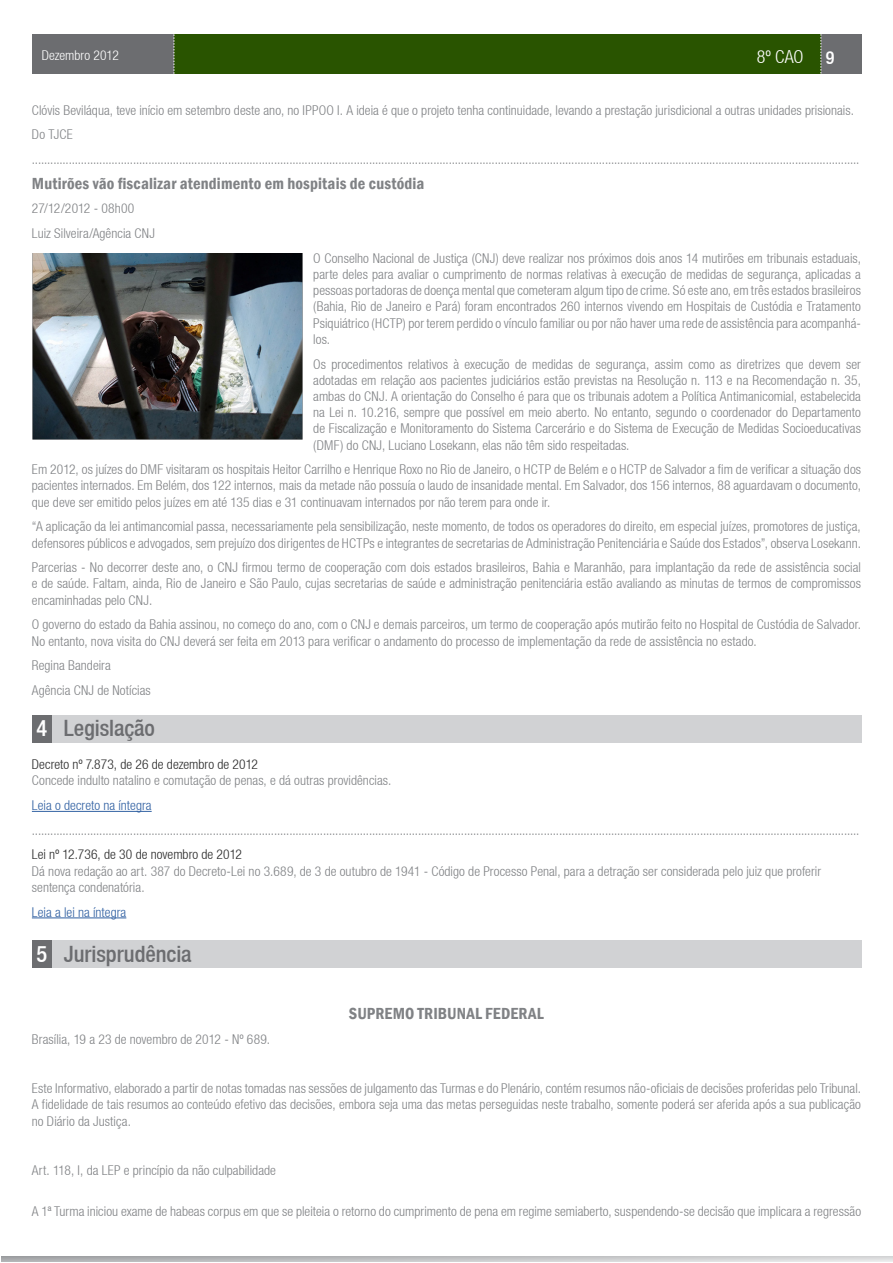
<style>
.page{position:relative;width:893px;height:1263px;background:#fff}
.page>*{position:absolute;margin:0;border:0;box-sizing:border-box;transform-origin:0 0}
.caixa_texto_corrido{font:500 condensed 22.5px "Helvetica Neue LT";letter-spacing:-.005em;color:#6c6d70}
.caixa_texto_corrido-2{font:500 condensed 22.5px "Helvetica Neue LT";color:#fff}
.t1{font:300 condensed 18px "Helvetica Neue LT";color:#fff}
.caixa_texto_corrido-3{font:600 condensed 16.5px "Franklin Gothic";letter-spacing:.01em;color:#808285}
.caixa_texto_corrido-4{font:300 condensed 13.5px/16.2px "Helvetica Neue LT";letter-spacing:.005em;color:#808285;text-align:justify}
.caixa_texto_corrido-5{font:300 condensed 13.5px "Helvetica Neue LT";letter-spacing:.005em;color:#3060a2}
.t2{font:300 condensed 13.5px "Helvetica Neue LT";color:#fff}
.s1{font-weight:500}
.s2{color:#2a2a2a}
</style>
<div class="page">
<div style="left:32px;top:34px;width:829px;height:40px;background:#295400"></div>
<div style="left:821px;top:34px;width:40px;height:39px;background:#6c6d70"></div>
<svg style="left:820px;top:34px;width:1px;height:39px"></svg>
<div style="left:32px;top:34px;width:141px;height:39px;background:#6c6d70"></div>
<svg style="left:174px;top:34px;width:1px;height:40px"></svg>
<svg style="left:1px;top:1256px;width:891px;height:6px;background:#c3c4c6"></svg>
<hr style="left:32px;top:811px;width:120px;height:1px;background:#3060a2">
<hr style="left:32px;top:917px;width:94px;height:1px;background:#3060a2">
<img style="left:33px;top:254px;width:269px;height:185px">
<div style="left:51px;top:940px;width:810px;height:28px;background:#d1d2d4"></div>
<div style="left:32px;top:940px;width:20px;height:28px;background:#6c6d70"></div>
<div style="left:51px;top:715px;width:810px;height:27px;background:#d1d2d4"></div>
<div style="left:32px;top:715px;width:20px;height:27px;background:#6c6d70"></div>
<p class="t2" style="left:42px;top:48px;width:79px">Dezembro 2012</p>
<h2 class="t1" style="left:757px;top:47px;width:79px">8º CAO <span class="s1">9</span></h2>
<p class="caixa_texto_corrido-4" style="left:32px;top:102px;width:824px">Clóvis Beviláqua, teve início em setembro deste ano, no IPPOO I. A ideia é que o projeto tenha continuidade, levando a prestação jurisdicional a outras unidades prisionais.</p>
<p class="caixa_texto_corrido-4" style="left:32px;top:126px;width:42px">Do TJCE</p>
<p class="caixa_texto_corrido-4" style="left:32px;top:151px;width:829px">..............................................................................................................................................................................................................................................................................</p>
<p class="caixa_texto_corrido-3" style="left:32px;top:172px;width:394px">Mutirões vão fiscalizar atendimento em hospitais de custódia</p>
<p class="caixa_texto_corrido-4" style="left:32px;top:200px;width:104px">27/12/2012 - 08h00</p>
<p class="caixa_texto_corrido-4" style="left:32px;top:225px;width:125px">Luiz Silveira/Agência CNJ</p>
<p class="caixa_texto_corrido-4" style="left:313px;top:250px;width:549px">O Conselho Nacional de Justiça (CNJ) deve realizar nos próximos dois anos 14 mutirões em tribunais estaduais, parte deles para avaliar o cumprimento de normas relativas à execução de medidas de segurança, aplicadas a pessoas portadoras de doença mental que cometeram algum tipo de crime. Só este ano, em três estados brasileiros (Bahia, Rio de Janeiro e Pará) foram encontrados 260 internos vivendo em Hospitais de Custódia e Tratamento Psiquiátrico (HCTP) por terem perdido o vínculo familiar ou por não haver uma rede de assistência para acompanhá&shy;los.</p>
<p class="caixa_texto_corrido-4" style="left:313px;top:356px;width:549px">Os procedimentos relativos à execução de medidas de segurança, assim como as diretrizes que devem ser adotadas em relação aos pacientes judiciários estão previstas na Resolução n. 113 e na Recomendação n. 35, ambas do CNJ. A orientação do Conselho é para que os tribunais adotem a Política Antimanicomial, estabelecida na Lei n. 10.216, sempre que possível em meio aberto. No entanto, segundo o coordenador do Departamento de Fiscalização e Monitoramento do Sistema Carcerário e do Sistema de Execução de Medidas Socioeducativas (DMF) do CNJ, Luciano Losekann, elas não têm sido respeitadas.</p>
<p class="caixa_texto_corrido-4" style="left:32px;top:461px;width:831px">Em 2012, os juízes do DMF visitaram os hospitais Heitor Carrilho e Henrique Roxo no Rio de Janeiro, o HCTP de Belém e o HCTP de Salvador a fim de verificar a situação dos pacientes internados. Em Belém, dos 122 internos, mais da metade não possuía o laudo de insanidade mental. Em Salvador, dos 156 internos, 88 aguardavam o documento, que deve ser emitido pelos juízes em até 135 dias e 31 continuavam internados por não terem para onde ir.</p>
<p class="caixa_texto_corrido-4" style="left:32px;top:518px;width:831px">“A aplicação da lei antimancomial passa, necessariamente pela sensibilização, neste momento, de todos os operadores do direito, em especial juízes, promotores de justiça, defensores públicos e advogados, sem prejuízo dos dirigentes de HCTPs e integrantes de secretarias de Administração Penitenciária e Saúde dos Estados”, observa Losekann.</p>
<p class="caixa_texto_corrido-4" style="left:32px;top:559px;width:831px">Parcerias - No decorrer deste ano, o CNJ firmou termo de cooperação com dois estados brasileiros, Bahia e Maranhão, para implantação da rede de assistência social e de saúde. Faltam, ainda, Rio de Janeiro e São Paulo, cujas secretarias de saúde e administração penitenciária estão avaliando as minutas de termos de compromissos encaminhadas pelo CNJ.</p>
<p class="caixa_texto_corrido-4" style="left:32px;top:616px;width:831px">O governo do estado da Bahia assinou, no começo do ano, com o CNJ e demais parceiros, um termo de cooperação após mutirão feito no Hospital de Custódia de Salvador.<br>No entanto, nova visita do CNJ deverá ser feita em 2013 para verificar o andamento do processo de implementação da rede de assistência no estado.</p>
<p class="caixa_texto_corrido-4" style="left:32px;top:657px;width:81px">Regina Bandeira</p>
<p class="caixa_texto_corrido-4" style="left:32px;top:682px;width:120px">Agência CNJ de Notícias</p>
<p class="caixa_texto_corrido-2" style="left:36px;top:715px;width:12px">4</p>
<p class="caixa_texto_corrido" style="left:64px;top:715px;width:93px">Legislação</p>
<p class="caixa_texto_corrido-4" style="left:32px;top:756px;width:361px"><span class="s2">Decreto nº 7.873, de 26 de dezembro de 2012<br></span>Concede indulto natalino e comutação de penas, e dá outras providências.</p>
<p class="caixa_texto_corrido-5" style="left:32px;top:797px;width:121px">Leia o decreto na íntegra</p>
<p class="caixa_texto_corrido-4" style="left:32px;top:822px;width:829px">..............................................................................................................................................................................................................................................................................</p>
<p class="caixa_texto_corrido-4" style="left:32px;top:846px;width:791px;text-align:left"><span class="s2">Lei nº 12.736, de 30 de novembro de 2012<br></span>Dá nova redação ao art. 387 do Decreto-Lei no 3.689, de 3 de outubro de 1941 - Código de Processo Penal, para a detração ser considerada pelo juiz que proferir sentença condenatória.</p>
<p class="caixa_texto_corrido-5" style="left:32px;top:904px;width:96px">Leia a lei na íntegra</p>
<p class="caixa_texto_corrido-2" style="left:36px;top:940px;width:12px">5</p>
<p class="caixa_texto_corrido" style="left:64px;top:940px;width:129px">Jurisprudência</p>
<p class="caixa_texto_corrido-3" style="left:349px;top:1002px;width:197px">SUPREMO TRIBUNAL FEDERAL</p>
<p class="caixa_texto_corrido-4" style="left:32px;top:1031px;width:240px">Brasília, 19 a 23 de novembro de 2012 - Nº 689.</p>
<p class="caixa_texto_corrido-4" style="left:32px;top:1080px;width:831px">Este Informativo, elaborado a partir de notas tomadas nas sessões de julgamento das Turmas e do Plenário, contém resumos não-oficiais de decisões proferidas pelo Tribunal.<br>A fidelidade de tais resumos ao conteúdo efetivo das decisões, embora seja uma das metas perseguidas neste trabalho, somente poderá ser aferida após a sua publicação no Diário da Justiça.</p>
<p class="caixa_texto_corrido-4" style="left:32px;top:1162px;width:246px">Art. 118, I, da LEP e princípio da não culpabilidade</p>
<p class="caixa_texto_corrido-4" style="left:32px;top:1203px;width:831px">A 1ª Turma iniciou exame de habeas corpus em que se pleiteia o retorno do cumprimento de pena em regime semiaberto, suspendendo-se decisão que implicara a regressão</p>
</div>
